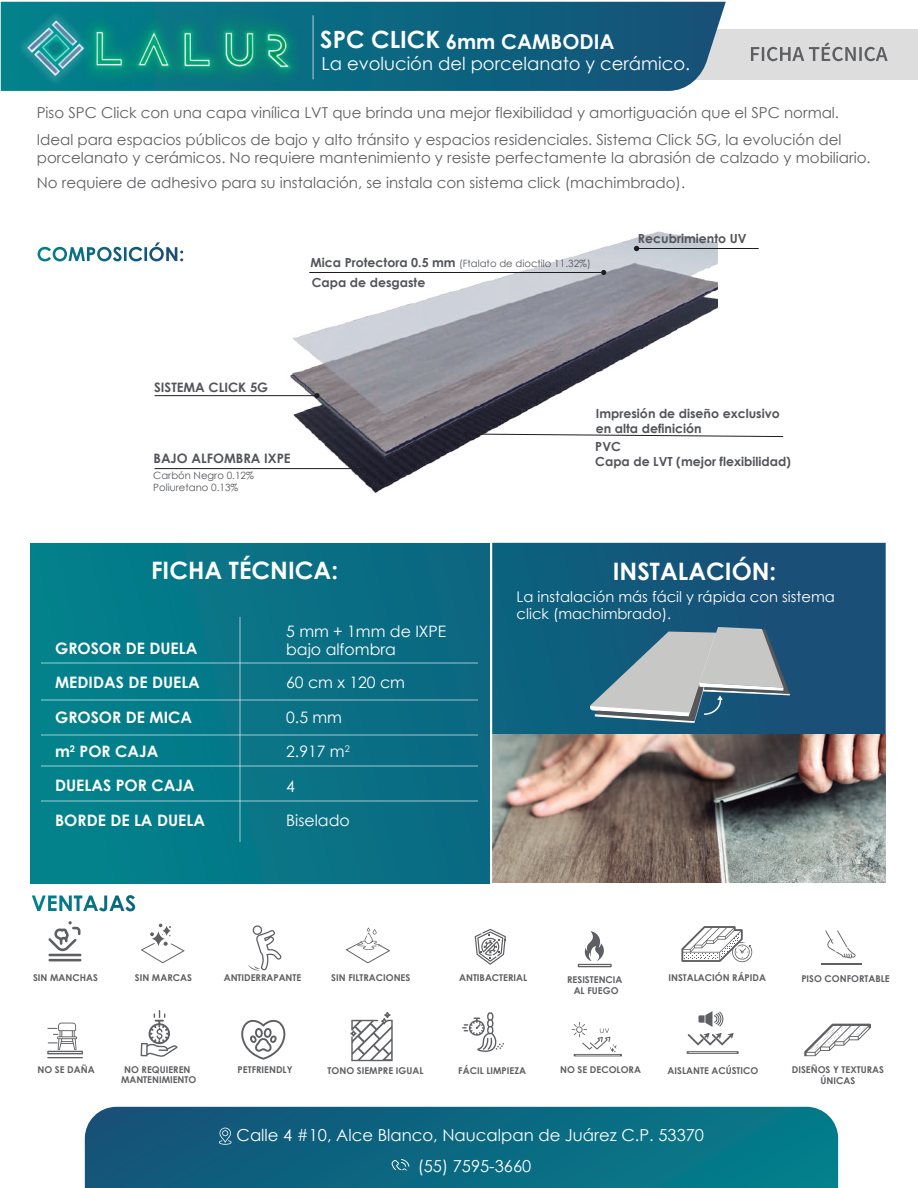
<style>
.page{position:relative;width:918px;height:1188px;background:#fff}
.page>*{position:absolute;margin:0;border:0;box-sizing:border-box;transform-origin:0 0}
.t1{font:700 24px "Century Gothic";color:#fff}
.t2{font:700 20.4px "Century Gothic";color:#fff}
.t3{font:18px "Century Gothic";color:#fff}
.t4{font:16.5px/30.9px "Century Gothic";color:#fff;text-align:center}
.t5{font:700 15.75px/34.5px "Century Gothic";color:#fff}
.t6{font:15.75px/34.5px "Century Gothic";color:#fff}
.t7{font:15px/27px "Century Gothic";color:#5e5f62}
.t8{font:14.7px/17.7px "Century Gothic";color:#fff}
.t9{font:700 13.05px "Century Gothic";color:#53555a}
.t10{font:700 12.6px/15px "Century Gothic";color:#53555a}
.t11{font:10.05px/11.7px "Century Gothic";color:#53555a}
.t12{font:700 9.45px/11.2px "Century Gothic";color:#5e5f62;text-align:center}
.s1{font-size:23.85px}
.s2{font-weight:700;font-size:12.6px}
</style>
<div class="page">
<div style="left:551px;top:29px;width:367px;height:51px;background:#ddddde"></div>
<svg style="left:1px;top:2px;width:725px;height:89px;background:#166682"></svg>
<img style="left:15px;top:5px;width:285px;height:82px">
<hr style="left:312px;top:15px;width:2px;height:64px;background:#fff">
<svg style="left:85px;top:1107px;width:753px;height:81px;background:#0d6982"></svg>
<svg style="left:751px;top:42px;width:137px;height:19px"></svg>
<svg style="left:219px;top:1128px;width:13px;height:17px"></svg>
<svg style="left:392px;top:1159px;width:18px;height:16px"></svg>
<svg style="left:38px;top:242px;width:145px;height:19px"></svg>
<svg style="left:32px;top:895px;width:103px;height:16px"></svg>
<div style="left:30px;top:543px;width:460px;height:340px;background:linear-gradient(to right,#03848d,#0d6781)"></div>
<hr style="left:41px;top:662px;width:437px;height:2px;background:#fff">
<hr style="left:41px;top:699px;width:437px;height:2px;background:#fff">
<hr style="left:41px;top:734px;width:437px;height:1px;background:#fff">
<hr style="left:41px;top:765px;width:437px;height:2px;background:#fff">
<hr style="left:41px;top:800px;width:437px;height:1px;background:#fff">
<hr style="left:240px;top:617px;width:1px;height:224px;background:#fff">
<img style="left:250px;top:237px;width:468px;height:256px">
<img style="left:251px;top:231px;width:443px;height:244px">
<svg style="left:463px;top:431px;width:321px;height:6px"></svg>
<hr style="left:309px;top:272px;width:292px;height:1px;background:#201d21">
<svg style="left:601px;top:270px;width:5px;height:5px"></svg>
<hr style="left:155px;top:395px;width:162px;height:1px;background:#201d21">
<hr style="left:155px;top:468px;width:212px;height:1px;background:#201d21">
<svg style="left:314px;top:393px;width:6px;height:5px"></svg>
<svg style="left:492px;top:543px;width:394px;height:212px;background:#14577a"></svg>
<img style="left:578px;top:615px;width:242px;height:120px">
<svg style="left:590px;top:627px;width:200px;height:96px;background:#7d98a5"></svg>
<img style="left:492px;top:735px;width:393px;height:148px">
<svg style="left:688px;top:1033px;width:46px;height:12px"></svg>
<svg style="left:698px;top:1011px;width:25px;height:16px"></svg>
<svg style="left:687px;top:1051px;width:52px;height:3px"></svg>
<svg style="left:350px;top:1012px;width:43px;height:49px"></svg>
<svg style="left:48px;top:921px;width:33px;height:40px"></svg>
<svg style="left:248px;top:925px;width:33px;height:46px"></svg>
<svg style="left:475px;top:929px;width:31px;height:36px"></svg>
<svg style="left:346px;top:927px;width:44px;height:36px"></svg>
<svg style="left:578px;top:931px;width:34px;height:36px"></svg>
<svg style="left:825px;top:930px;width:31px;height:29px"></svg>
<hr style="left:822px;top:964px;width:40px;height:1px;background:#5e5f62">
<svg style="left:152px;top:931px;width:13px;height:15px"></svg>
<svg style="left:162px;top:926px;width:9px;height:10px"></svg>
<svg style="left:141px;top:942px;width:44px;height:21px"></svg>
<svg style="left:150px;top:924px;width:13px;height:12px"></svg>
<svg style="left:572px;top:1022px;width:50px;height:34px"></svg>
<svg style="left:241px;top:1020px;width:45px;height:40px"></svg>
<svg style="left:141px;top:1010px;width:37px;height:47px"></svg>
<svg style="left:462px;top:1012px;width:42px;height:40px"></svg>
<svg style="left:47px;top:1023px;width:36px;height:35px"></svg>
<svg style="left:681px;top:926px;width:72px;height:37px"></svg>
<svg style="left:804px;top:1024px;width:67px;height:32px"></svg>
<hr style="left:637px;top:248px;width:122px;height:1px;background:#201d21">
<svg style="left:634px;top:246px;width:5px;height:5px"></svg>
<h2 class="t2" style="left:320px;top:26px;width:296px"><span class="s1">SPC CLICK</span> 6mm CAMBODIA</h2>
<p class="t3" style="left:321px;top:51px;width:370px">La evolución del porcelanato y cerámico.</p>
<p class="t7" style="left:37px;top:99px;width:806px">Piso SPC Click con una capa vinílica LVT que brinda una mejor flexibilidad y amortiguación que el SPC normal.<br>Ideal para espacios públicos de bajo y alto tránsito y espacios residenciales. Sistema Click 5G, la evolución del</p>
<p class="t7" style="left:37px;top:144px;width:835px;line-height:25.5px">porcelanato y cerámicos. No requiere mantenimiento y resiste perfectamente la abrasión de calzado y mobiliario.<br>No requiere de adhesivo para su instalación, se instala con sistema click (machimbrado).</p>
<p class="t11" style="left:311px;top:258px;width:282px"><span class="s2">Mica Protectora 0.5 mm</span> (Ftalato de dioctilo 11.32%)</p>
<p class="t10" style="left:312px;top:275px;width:115px">Capa de desgaste</p>
<p class="t10" style="left:638px;top:231px;width:110px">Recubrimiento UV</p>
<p class="t9" style="left:154px;top:378px;width:116px">SISTEMA CLICK 5G</p>
<p class="t9" style="left:153px;top:449px;width:139px">BAJO ALFOMBRA IXPE</p>
<p class="t11" style="left:153px;top:469px;width:102px">Carbón Negro 0.12%<br>Poliuretano 0.13%</p>
<p class="t10" style="left:596px;top:405px;width:185px">Impresión de diseño exclusivo en alta definición</p>
<p class="t10" style="left:595px;top:438px;width:197px">PVC<br>Capa de LVT (mejor flexibilidad)</p>
<h1 class="t1" style="left:151px;top:552px;width:189px">FICHA TÉCNICA:</h1>
<p class="t5" style="left:55px;top:630px;width:151px">GROSOR DE DUELA<br>MEDIDAS DE DUELA<br>GROSOR DE MICA m<sup>2</sup> POR CAJA<br>DUELAS POR CAJA<br>BORDE DE LA DUELA</p>
<p class="t6" style="left:286px;top:621px;width:162px;line-height:18.9px">5 mm + 1mm de IXPE bajo alfombra</p>
<p class="t6" style="left:286px;top:665px;width:120px">60 cm x 120 cm<br>0.5 mm<br>2.917 m<sup>2<br></sup>4<br>Biselado</p>
<h1 class="t1" style="left:613px;top:553px;width:165px">INSTALACIÓN:</h1>
<p class="t8" style="left:517px;top:587px;width:320px">La instalación más fácil y rápida con sistema click (machimbrado).</p>
<p class="t12" style="left:668px;top:972px;width:99px">INSTALACIÓN RÁPIDA</p>
<p class="t12" style="left:33px;top:972px;width:66px">SIN MANCHAS</p>
<p class="t12" style="left:135px;top:972px;width:59px">SIN MARCAS</p>
<p class="t12" style="left:224px;top:972px;width:79px">ANTIDERRAPANTE</p>
<p class="t12" style="left:331px;top:972px;width:81px">SIN FILTRACIONES</p>
<p class="t12" style="left:459px;top:972px;width:70px">ANTIBACTERIAL</p>
<p class="t12" style="left:567px;top:973px;width:57px">RESISTENCIA<br>AL FUEGO</p>
<p class="t12" style="left:801px;top:972px;width:90px">PISO CONFORTABLE</p>
<p class="t12" style="left:37px;top:1064px;width:59px">NO SE DAÑA</p>
<p class="t12" style="left:238px;top:1063px;width:56px">PETFRIENDLY</p>
<p class="t12" style="left:458px;top:1064px;width:69px">FÁCIL LIMPIEZA</p>
<p class="t12" style="left:124px;top:1063px;width:68px">NO REQUIEREN</p>
<p class="t12" style="left:560px;top:1063px;width:82px">NO SE DECOLORA</p>
<p class="t12" style="left:121px;top:1074px;width:77px">MANTENIMIENTO</p>
<p class="t12" style="left:328px;top:1064px;width:97px">TONO SIEMPRE IGUAL</p>
<p class="t12" style="left:668px;top:1064px;width:92px">AISLANTE ACÚSTICO</p>
<p class="t12" style="left:792px;top:1064px;width:94px">DISEÑOS Y TEXTURAS<br>ÚNICAS</p>
<p class="t4" style="left:237px;top:1119px;width:469px">Calle 4 #10, Alce Blanco, Naucalpan de Juárez C.P. 53370 (55) 7595-3660</p>
</div>
